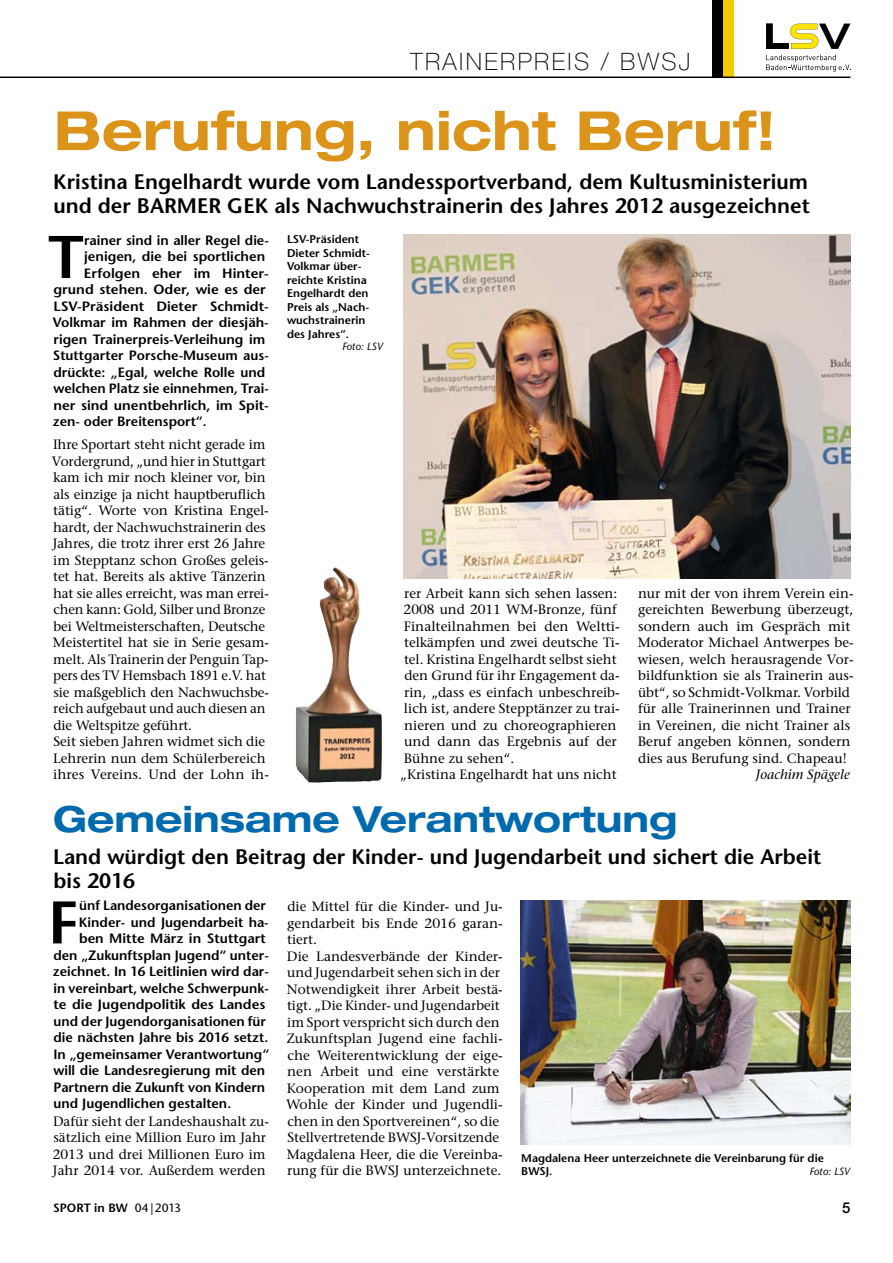
<style>
.page{position:relative;width:893px;height:1263px;background:#fff}
.page>*{position:absolute;margin:0;border:0;box-sizing:border-box;transform-origin:0 0}
.t1{font:600 60px "Stone Sans";color:#000}
.t2{font:700 expanded 54px "Helvetica Neue";color:#dc931a}
.t3{font:700 expanded 36px "Helvetica Neue";color:#006aaf}
.t4{font:100 24px "Helvetica Neue";letter-spacing:.1em;color:#000}
.t5{font:600 21px/24px "Stone Sans";color:#000}
.t6{font:500 15px "Helvetica Neue";color:#000}
.t7{font:13.5px/16.5px "Stone Serif";color:#000}
.t8{font:600 13.5px "Stone Sans";color:#000}
.t9{font:600 13.5px "Stone Sans";color:#000;scale:1.05 1}
.t10{font:600 13.5px "Stone Sans";color:#000;scale:1.04 1}
.t11{font:italic 13.5px "Stone Serif";color:#000}
.t12{font:600 12px "Stone Sans";color:#000}
.t13{font:600 11.25px/13.5px "Stone Sans";color:#000}
.t14{font:italic 10.5px "Stone Sans";color:#000}
.s1{font-weight:400}
</style>
<div class="page">
<svg style="left:712px;top:0;width:21px;height:77px;background:#726000"></svg>
<hr style="left:0;top:77px;width:850px;height:1px;background:#000">
<svg style="left:766px;top:24px;width:84px;height:25px"></svg>
<svg style="left:766px;top:55px;width:85px;height:17px"></svg>
<img style="left:404px;top:235px;width:446px;height:343px">
<img style="left:296px;top:567px;width:86px;height:215px">
<img style="left:521px;top:900px;width:329px;height:244px">
<h3 class="t4" style="left:410px;top:48px;width:282px">TRAINERPREIS / BWSJ</h3>
<h2 class="t2" style="left:54px;top:97px;width:723px">Berufung, nicht Beruf!</h2>
<h3 class="t5" style="left:53px;top:170px;width:758px">Kristina Engelhardt wurde vom Landessportverband, dem Kultusministerium und der BARMER GEK als Nachwuchstrainerin des Jahres 2012 ausgezeichnet</h3>
<h1 class="t1" style="left:48px;top:221px;width:36px">T</h1>
<p class="t8" style="left:84px;top:232px;width:186px">rainer sind in aller Regel die-</p>
<p class="t8" style="left:84px;top:249px;width:182px">jenigen, die bei sportlichen</p>
<p class="t9" style="left:84px;top:265px;width:178px">Erfolgen eher im Hinter-</p>
<p class="t9" style="left:53px;top:282px;width:204px">grund stehen. Oder, wie es der</p>
<p class="t9" style="left:53px;top:298px;width:207px">LSV-Präsident Dieter Schmidt-</p>
<p class="t8" style="left:53px;top:315px;width:218px">Volkmar im Rahmen der diesjäh-</p>
<p class="t8" style="left:54px;top:331px;width:213px">rigen Trainerpreis-Verleihung im</p>
<p class="t8" style="left:53px;top:348px;width:218px">Stuttgarter Porsche-Museum aus-</p>
<p class="t8" style="left:53px;top:364px;width:213px">drückte: „Egal, welche Rolle und</p>
<p class="t8" style="left:53px;top:381px;width:217px">welchen Platz sie einnehmen, Trai-</p>
<p class="t10" style="left:54px;top:397px;width:209px">ner sind unentbehrlich, im Spit-</p>
<p class="t8" style="left:53px;top:414px;width:155px">zen- oder Breitensport“.</p>
<p class="t7" style="left:52px;top:436px;width:218px">Ihre Sportart steht nicht gerade im Vordergrund, „und hier in Stuttgart kam ich mir noch kleiner vor, bin als einzige ja nicht hauptberuflich tätig“. Worte von Kristina Engel&shy;hardt, der Nachwuchstrainerin des Jahres, die trotz ihrer erst 26 Jahre im Stepptanz schon Großes geleis&shy;tet hat. Bereits als aktive Tänzerin hat sie alles erreicht, was man errei&shy;chen kann: Gold, Silber und Bronze bei Weltmeisterschaften, Deutsche Meistertitel hat sie in Serie gesam&shy;melt. Als Trainerin der Penguin Tap&shy;pers des TV Hemsbach 1891 e.V. hat sie maßgeblich den Nachwuchsbe&shy;reich aufgebaut und auch diesen an die Weltspitze geführt.<br>Seit sieben Jahren widmet sich die Lehrerin nun dem Schülerbereich ihres Vereins. Und der Lohn ih-</p>
<p class="t13" style="left:287px;top:233px;width:84px">LSV-Präsident<br>Dieter Schmidt-<br>Volkmar über&shy;reichte Kristina<br>Engelhardt den<br>Preis als „Nach&shy;wuchstrainerin des Jahres“.</p>
<p class="t14" style="left:342px;top:340px;width:42px">Foto: LSV</p>
<p class="t7" style="left:404px;top:585px;width:215px">rer Arbeit kann sich sehen lassen:</p>
<p class="t7" style="left:404px;top:601px;width:215px">2008 und 2011 WM-Bronze, fünf</p>
<p class="t7" style="left:404px;top:618px;width:217px">Finalteilnahmen bei den Weltti-</p>
<p class="t7" style="left:404px;top:634px;width:217px">telkämpfen und zwei deutsche Ti-</p>
<p class="t7" style="left:404px;top:651px;width:214px">tel. Kristina Engelhardt selbst sieht</p>
<p class="t7" style="left:404px;top:667px;width:217px">den Grund für ihr Engagement da-</p>
<p class="t7" style="left:404px;top:684px;width:217px">rin, „dass es einfach unbeschreib-</p>
<p class="t7" style="left:404px;top:700px;width:217px">lich ist, andere Stepptänzer zu trai-</p>
<p class="t7" style="left:404px;top:717px;width:214px">nieren und zu choreographieren</p>
<p class="t7" style="left:404px;top:733px;width:214px">und dann das Ergebnis auf der</p>
<p class="t7" style="left:404px;top:750px;width:112px">Bühne zu sehen“.</p>
<p class="t7" style="left:400px;top:766px;width:218px">„Kristina Engelhardt hat uns nicht</p>
<p class="t7" style="left:638px;top:585px;width:217px">nur mit der von ihrem Verein ein&shy;gereichten Bewerbung überzeugt, sondern auch im Gespräch mit Moderator Michael Antwerpes be&shy;wiesen, welch herausragende Vor&shy;bildfunktion sie als Trainerin aus&shy;übt“, so Schmidt-Volkmar. Vorbild für alle Trainerinnen und Trainer in Vereinen, die nicht Trainer als Beruf angeben können, sondern dies aus Berufung sind. Chapeau!</p>
<p class="t11" style="left:756px;top:767px;width:95px">Joachim Spägele</p>
<h3 class="t3" style="left:53px;top:797px;width:625px">Gemeinsame Verantwortung</h3>
<h3 class="t5" style="left:53px;top:845px;width:770px">Land würdigt den Beitrag der Kinder- und Jugendarbeit und sichert die Arbeit bis 2016</h3>
<h1 class="t1" style="left:48px;top:886px;width:32px">F</h1>
<p class="t8" style="left:79px;top:897px;width:188px">ünf Landesorganisationen der</p>
<p class="t7" style="left:286px;top:898px;width:218px">die Mittel für die Kinder- und Ju&shy;gendarbeit bis Ende 2016 garan&shy;tiert.<br>Die Landesverbände der Kinder&shy;und Jugendarbeit sehen sich in der<br>Notwendigkeit ihrer Arbeit bestä&shy;tigt. „Die Kinder- und Jugendarbeit im Sport verspricht sich durch den<br>Zukunftsplan Jugend eine fachli&shy;che Weiterentwicklung der eige&shy;nen Arbeit und eine verstärkte<br>Kooperation mit dem Land zum<br>Wohle der Kinder und Jugendli&shy;chen in den Sportvereinen“, so die<br>Stellvertretende BWSJ-Vorsitzende<br>Magdalena Heer, die die Vereinba&shy;rung für die BWSJ unterzeichnete.</p>
<p class="t8" style="left:79px;top:914px;width:191px">Kinder- und Jugendarbeit ha-</p>
<p class="t8" style="left:79px;top:930px;width:188px">ben Mitte März in Stuttgart</p>
<p class="t8" style="left:53px;top:947px;width:217px">den „Zukunftsplan Jugend“ unter-</p>
<p class="t8" style="left:53px;top:963px;width:217px">zeichnet. I n 16 Leitlinien wird dar-</p>
<p class="t8" style="left:54px;top:980px;width:217px">in vereinbart, welche Schwerpunk-</p>
<p class="t10" style="left:53px;top:996px;width:205px">te die Jugendpolitik des Landes</p>
<p class="t8" style="left:54px;top:1013px;width:214px">und der Jugendorganisationen für</p>
<p class="t8" style="left:53px;top:1029px;width:216px">die nächsten Jahre bis 2016 setzt.</p>
<p class="t8" style="left:54px;top:1046px;width:217px">I n „gemeinsamer Verantwortung“</p>
<p class="t8" style="left:53px;top:1062px;width:213px">will die Landesregierung mit den</p>
<p class="t8" style="left:53px;top:1079px;width:213px">Partnern die Zukunft von Kindern</p>
<p class="t8" style="left:54px;top:1095px;width:179px">und Jugendlichen gestalten.</p>
<p class="t7" style="left:53px;top:1113px;width:218px">Dafür sieht der Landeshaushalt zu&shy;sätzlich eine Million Euro im Jahr<br>2013 und drei Millionen Euro im<br>Jahr 2014 vor. Außerdem werden</p>
<p class="t13" style="left:521px;top:1151px;width:304px">Magdalena Heer unterzeichnete die Vereinbarung für die<br>BWSJ.</p>
<p class="t14" style="left:809px;top:1165px;width:42px">Foto: LSV</p>
<p class="t12" style="left:53px;top:1201px;width:130px">Sport in BW <span class="s1">04|2013</span></p>
<p class="t6" style="left:842px;top:1199px;width:10px">5</p>
</div>
